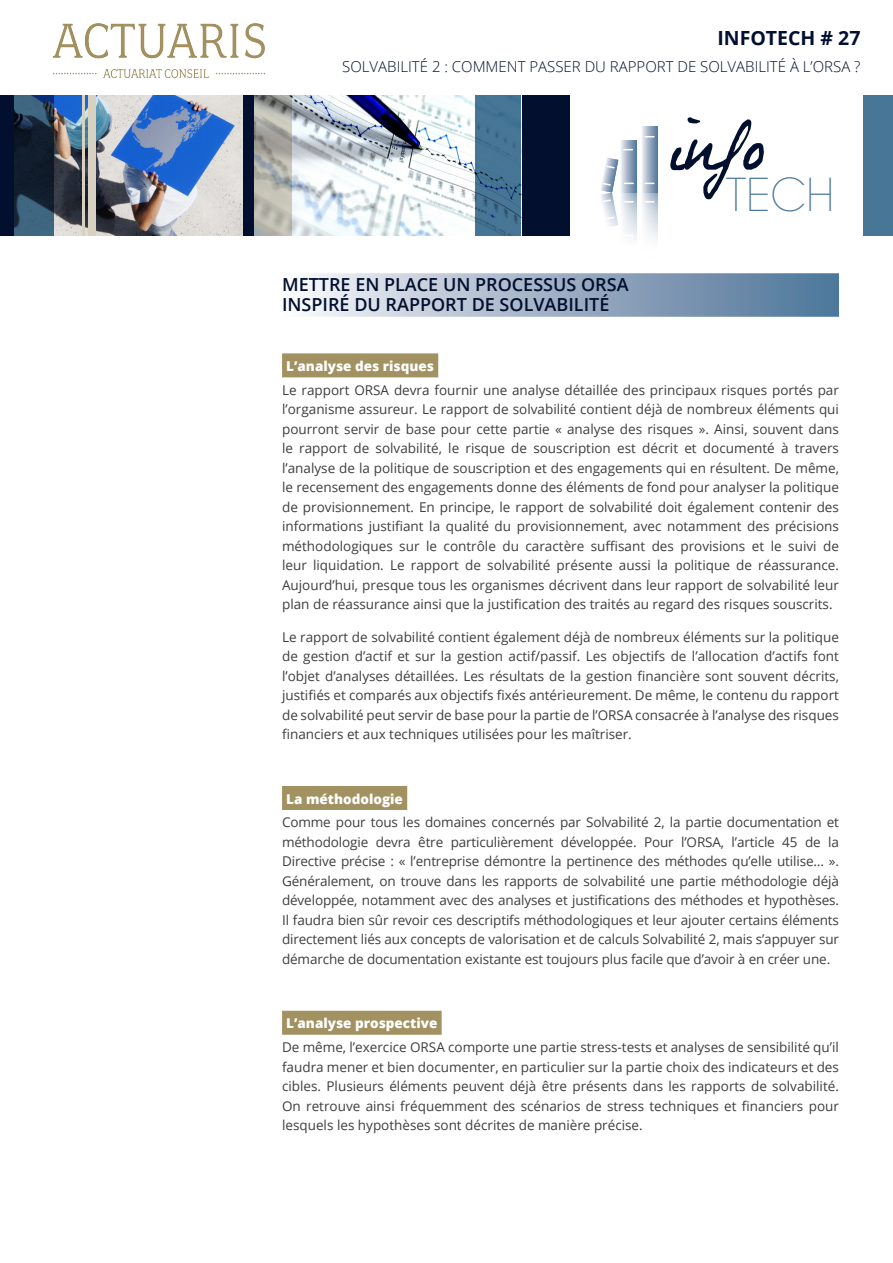
<style>
.page{position:relative;width:893px;height:1263px;background:#fff}
.page>*{position:absolute;margin:0;border:0;box-sizing:border-box;transform-origin:0 0}
.t1{font:200 45px "ITC Avant Garde Std";color:#4b789a}
.t2{font:700 19.5px "Open Sans";color:#020f2e}
.T22LIGNE{font:600 18px/19.5px "Open Sans";color:#020f2e}
.t3{font:300 15px "Open Sans";color:#020f2e}
.body{font:13.5px/19.5px "Open Sans";color:#3e3e3f;text-align:justify}
.t3-2{font:800 13.5px "Open Sans";color:#fff}
</style>
<div class="page">
<div style="left:282px;top:273px;width:557px;height:44px;background:linear-gradient(to right,#f7f5f8,#497095)"></div>
<div style="left:282px;top:353px;width:156px;height:24px;background:#a29161"></div>
<div style="left:282px;top:786px;width:125px;height:24px;background:#a29161"></div>
<div style="left:282px;top:1011px;width:160px;height:24px;background:#a29161"></div>
<img style="left:54px;top:95px;width:189px;height:140px">
<div style="left:521px;top:95px;width:372px;height:140px;background:#020f2e"></div>
<img style="left:292px;top:95px;width:184px;height:140px">
<div style="left:476px;top:95px;width:45px;height:140px;background:#487697"></div>
<svg style="left:254px;top:95px;width:38px;height:140px"></svg>
<svg style="left:13px;top:95px;width:41px;height:140px;fill:#121f2f"></svg>
<div style="left:0;top:95px;width:13px;height:140px;background:#020f2e"></div>
<div style="left:243px;top:95px;width:11px;height:140px;background:#020f2e"></div>
<div style="left:88px;top:95px;width:8px;height:140px;background:#d8d1c1"></div>
<hr style="left:83px;top:95px;width:2px;height:140px;background:#d8d1c1">
<div style="left:846px;top:95px;width:47px;height:140px;background:#487697"></div>
<div style="left:570px;top:83px;width:293px;height:181px;background:#fff"></div>
<svg style="left:642px;top:126px;width:15px;height:66px"></svg>
<svg style="left:621px;top:140px;width:15px;height:52px"></svg>
<svg style="left:642px;top:192px;width:15px;height:48px"></svg>
<svg style="left:644px;top:201px;width:10px;height:2px"></svg>
<svg style="left:621px;top:192px;width:15px;height:48px"></svg>
<svg style="left:624px;top:201px;width:10px;height:2px"></svg>
<svg style="left:601px;top:158px;width:17px;height:69px"></svg>
<svg style="left:670px;top:117px;width:94px;height:82px"></svg>
<img style="left:52px;top:19px;width:214px;height:59px">
<p class="t2" style="left:717px;top:24px;width:145px">INFOTECH # 27</p>
<p class="t3" style="left:342px;top:56px;width:520px">SOLVABILITÉ 2 : COMMENT PASSER DU RAPPORT DE SOLVABILITÉ À L’ORSA ?</p>
<p class="T22LIGNE" style="left:282px;top:275px;width:348px">METTRE EN PLACE UN PROCESSUS ORSA<br>INSPIRÉ DU RAPPORT DE SOLVABILITÉ</p>
<p class="t1" style="left:726px;top:168px;width:110px">TECH</p>
<p class="t3-2" style="left:286px;top:356px;width:149px">L’analyse des risques</p>
<p class="body" style="left:282px;top:380px;width:558px">Le rapport ORSA devra fournir une analyse détaillée des principaux risques portés par l’organisme assureur. Le rapport de solvabilité contient déjà de nombreux éléments qui pourront servir de base pour cette partie « analyse des risques ». Ainsi, souvent dans le rapport de solvabilité, le risque de souscription est décrit et documenté à travers l’analyse de la politique de souscription et des engagements qui en résultent. De même, le recensement des engagements donne des éléments de fond pour analyser la politique de provisionnement. En principe, le rapport de solvabilité doit également contenir des informations justifiant la qualité du provisionnement, avec notamment des précisions méthodologiques sur le contrôle du caractère suffisant des provisions et le suivi de leur liquidation. Le rapport de solvabilité présente aussi la politique de réassurance.<br>Aujourd’hui, presque tous les organismes décrivent dans leur rapport de solvabilité leur plan de réassurance ainsi que la justification des traités au regard des risques souscrits.</p>
<p class="body" style="left:282px;top:626px;width:558px">Le rapport de solvabilité contient également déjà de nombreux éléments sur la politique de gestion d’actif et sur la gestion actif/passif. Les objectifs de l’allocation d’actifs font l’objet d’analyses détaillées. Les résultats de la gestion financière sont souvent décrits, justifiés et comparés aux objectifs fixés antérieurement. De même, le contenu du rapport de solvabilité peut servir de base pour la partie de l’ORSA consacrée à l’analyse des risques financiers et aux techniques utilisées pour les maîtriser.</p>
<p class="t3-2" style="left:286px;top:788px;width:118px">La méthodologie</p>
<p class="body" style="left:282px;top:812px;width:558px">Comme pour tous les domaines concernés par Solvabilité 2, la partie documentation et méthodologie devra être particulièrement développée. Pour l’ORSA, l’article 45 de la Directive précise : « l’entreprise démontre la pertinence des méthodes qu’elle utilise… ».<br>Généralement, on trouve dans les rapports de solvabilité une partie méthodologie déjà développée, notamment avec des analyses et justifications des méthodes et hypothèses.<br>Il faudra bien sûr revoir ces descriptifs méthodologiques et leur ajouter certains éléments directement liés aux concepts de valorisation et de calculs Solvabilité 2, mais s’appuyer sur démarche de documentation existante est toujours plus facile que d’avoir à en créer une.</p>
<p class="t3-2" style="left:286px;top:1013px;width:153px">L’analyse prospective</p>
<p class="body" style="left:282px;top:1037px;width:558px">De même, l’exercice ORSA comporte une partie stress-tests et analyses de sensibilité qu’il faudra mener et bien documenter, en particulier sur la partie choix des indicateurs et des cibles. Plusieurs éléments peuvent déjà être présents dans les rapports de solvabilité.<br>On retrouve ainsi fréquemment des scénarios de stress techniques et financiers pour lesquels les hypothèses sont décrites de manière précise.</p>
</div>
